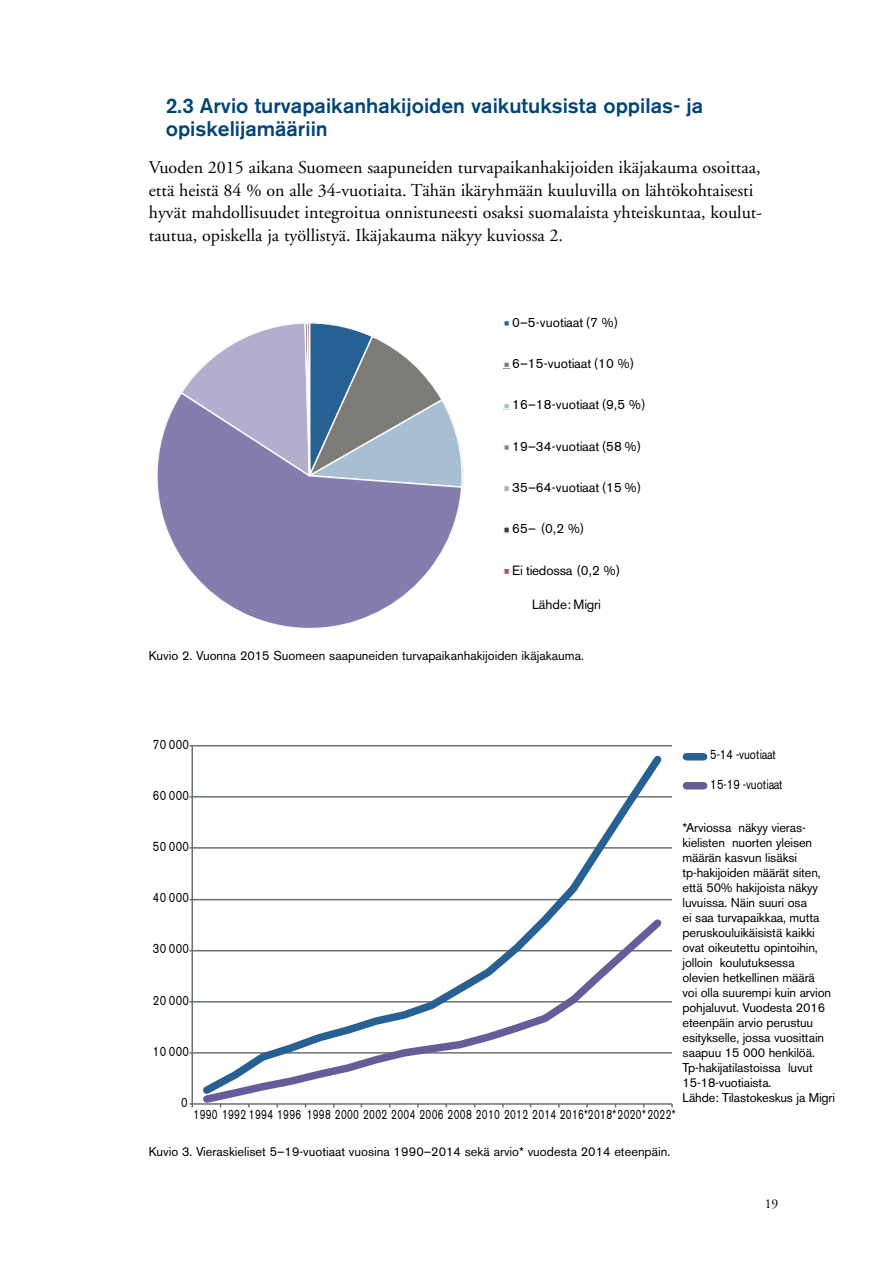
<style>
.page{position:relative;width:893px;height:1263px;background:#fff}
.page>*{position:absolute;margin:0;border:0;box-sizing:border-box;transform-origin:0 0}
.t1{font:500 21px/22.5px "Akzidenz Grotesk BE";color:#004577}
.t2{font:18px/22.5px "Adobe Garamond";color:#000}
.t3{font:13.5px "Akzidenz Grotesk BE";letter-spacing:.03em;color:#000;scale:.74 1}
.t4{font:13.5px "Akzidenz Grotesk BE";letter-spacing:.03em;color:#000;scale:.83 1}
.t5{font:13.5px/29.5px "Akzidenz Grotesk BE";color:#000;scale:.83 1}
.t6{font:13.5px "Adobe Garamond";color:#000}
.t7{font:13.35px "Akzidenz Grotesk BE";color:#000}
.t8{font:13.35px "Akzidenz Grotesk BE";letter-spacing:-.02em;color:#000}
.t9{font:12.75px/15px "Akzidenz Grotesk BE";letter-spacing:-.01em;color:#000}
</style>
<div class="page">
<svg style="left:157px;top:398px;width:22px;height:155px"></svg>
<svg style="left:179px;top:323px;width:285px;height:305px"></svg>
<div style="left:503px;top:320px;width:7px;height:7px;border:1px solid #f9fbfb"></div>
<div style="left:503px;top:361px;width:7px;height:7px;border:1px solid #f9fbfb"></div>
<svg style="left:505px;top:404px;width:3px;height:4px"></svg>
<div style="left:503px;top:402px;width:7px;height:8px;border:1px solid #f9fbfb"></div>
<div style="left:503px;top:444px;width:7px;height:7px;border:1px solid #f9fbfb"></div>
<div style="left:503px;top:485px;width:7px;height:7px;border:1px solid #f9fbfb"></div>
<svg style="left:505px;top:528px;width:3px;height:4px"></svg>
<div style="left:503px;top:526px;width:7px;height:8px;border:1px solid #f9fbfb"></div>
<div style="left:504px;top:568px;width:6px;height:7px;background:#b3525a"></div>
<div style="left:503px;top:567px;width:7px;height:8px;border:1px solid #f9fbfb"></div>
<hr style="left:192px;top:745px;width:480px;height:1px;background:#697270">
<hr style="left:192px;top:796px;width:480px;height:1px;background:#697270">
<hr style="left:192px;top:847px;width:480px;height:2px;background:#697270">
<hr style="left:192px;top:899px;width:480px;height:1px;background:#697270">
<hr style="left:192px;top:950px;width:480px;height:1px;background:#697270">
<hr style="left:192px;top:1001px;width:480px;height:1px;background:#697270">
<hr style="left:192px;top:1052px;width:480px;height:2px;background:#697270">
<hr style="left:192px;top:746px;width:1px;height:358px;background:#697270">
<hr style="left:192px;top:1103px;width:480px;height:2px;background:#697270">
<svg style="left:197px;top:755px;width:471px;height:299px"></svg>
<svg style="left:198px;top:912px;width:470px;height:196px"></svg>
<div style="left:686px;top:753px;width:18px;height:7px;background:#276092"></div>
<div style="left:686px;top:782px;width:18px;height:7px;background:#655d9a"></div>
<h1 class="t1" style="left:166px;top:95px;width:539px">2.3 Arvio turvapaikanhakijoiden vaikutuksista oppilas- ja opiskelijamääriin</h1>
<p class="t2" style="left:149px;top:157px;width:615px">Vuoden 2015 aikana Suomeen saapuneiden turvapaikanhakijoiden ikäjakauma osoittaa, että heistä 84 % on alle 34-vuotiaita. Tähän ikäryhmään kuuluvilla on lähtökohtaisesti hyvät mahdollisuudet integroitua onnistuneesti osaksi suomalaista yhteiskuntaa, koulut&shy;tautua, opiskella ja työllistyä. Ikäjakauma näkyy kuviossa 2.</p>
<p class="t7" style="left:512px;top:314px;width:107px">0–5-vuotiaat (7 %)</p>
<p class="t7" style="left:512px;top:355px;width:123px">6–15-vuotiaat (10 %)</p>
<p class="t7" style="left:512px;top:397px;width:135px">16–18-vuotiaat (9,5 %)</p>
<p class="t7" style="left:512px;top:438px;width:131px">19–34-vuotiaat (58 %)</p>
<p class="t7" style="left:512px;top:479px;width:131px">35–64-vuotiaat (15 %)</p>
<p class="t7" style="left:512px;top:521px;width:74px">65– (0,2 %)</p>
<p class="t8" style="left:512px;top:562px;width:109px">Ei tiedossa (0,2 %)</p>
<p class="t7" style="left:532px;top:596px;width:70px">Lähde: Migri</p>
<p class="t9" style="left:149px;top:648px;width:437px">Kuvio 2. Vuonna 2015 Suomeen saapuneiden turvapaikanhakijoiden ikäjakauma.</p>
<p class="t4" style="left:153px;top:736px;width:45px">70 000</p>
<p class="t4" style="left:153px;top:787px;width:45px">60 000</p>
<p class="t4" style="left:153px;top:838px;width:45px">50 000</p>
<p class="t4" style="left:153px;top:889px;width:45px">40 000</p>
<p class="t4" style="left:153px;top:941px;width:45px">30 000</p>
<p class="t4" style="left:153px;top:992px;width:45px">20 000</p>
<p class="t4" style="left:153px;top:1043px;width:45px">10 000</p>
<p class="t4" style="left:181px;top:1094px;width:9px">0</p>
<p class="t5" style="left:710px;top:740px;width:89px">5-14 -vuotiaat<br>15-19 -vuotiaat</p>
<p class="t9" style="left:682px;top:820px;width:154px">*Arviossa näkyy vieras&shy;kielisten nuorten yleisen määrän kasvun lisäksi tp-hakijoiden määrät siten, että 50% hakijoista näkyy luvuissa. Näin suuri osa<br>ei saa turvapaikkaa, mutta peruskouluikäisistä kaikki ovat oikeutettu opintoihin, jolloin koulutuksessa<br>olevien hetkellinen määrä<br>voi olla suurempi kuin arvion pohjaluvut. Vuodesta 2016 eteenpäin arvio perustuu esitykselle, jossa vuosittain saapuu 15 000 henkilöä.<br>Tp-hakijatilastoissa luvut<br>15-18-vuotiaista.<br>Lähde: Tilastokeskus ja Migri</p>
<p class="t3" style="left:194px;top:1106px;width:653px">1990 1992 1994 1996 1998 2000 2002 2004 2006 2008 2010 2012 2014 2016*2018*2020* 2022*</p>
<p class="t9" style="left:149px;top:1144px;width:523px">Kuvio 3. Vieraskieliset 5–19-vuotiaat vuosina 1990–2014 sekä arvio* vuodesta 2014 eteenpäin.</p>
<p class="t6" style="left:765px;top:1196px;width:15px">19</p>
</div>
